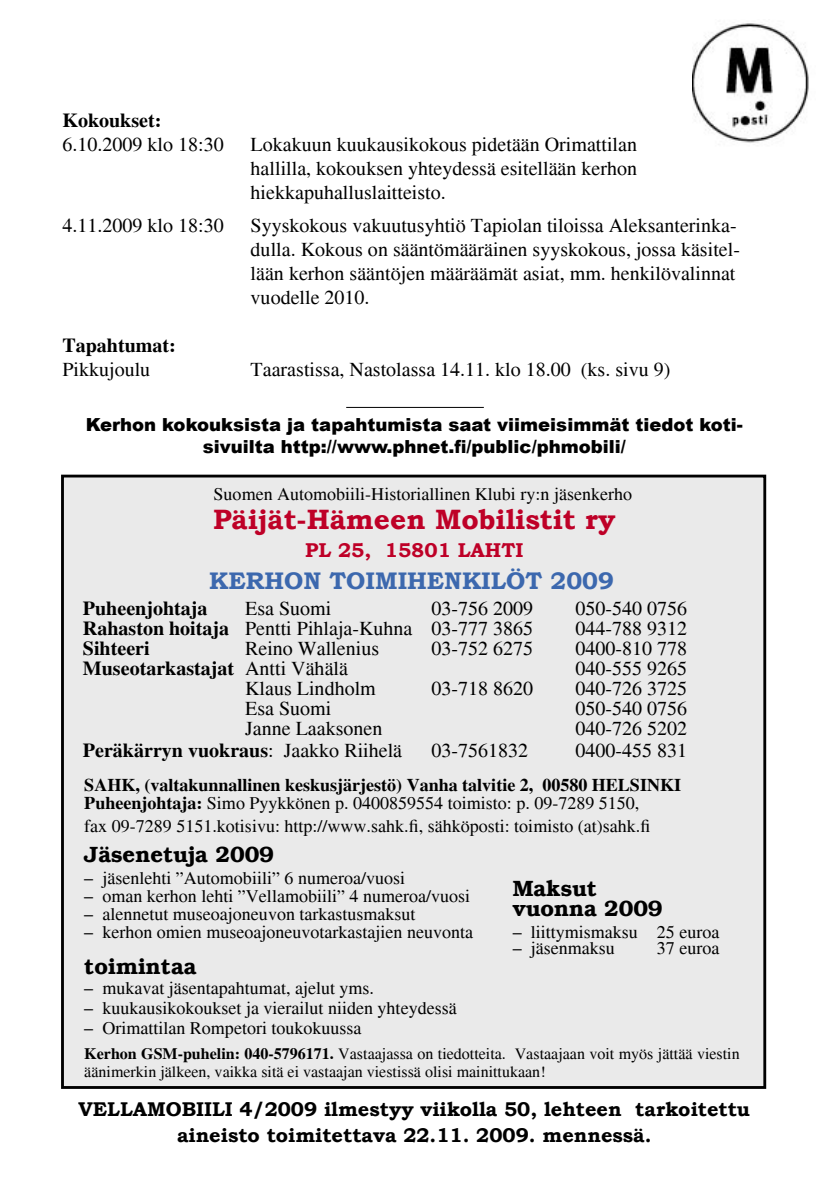
<style>
.page{position:relative;width:840px;height:1191px;background:#fff}
.page>*{position:absolute;margin:0;border:0;box-sizing:border-box;transform-origin:0 0}
.Väliotsikko_1{font:700 28px "Bookman Old Style";color:#be0027}
.t1{font:700 24px "Bookman Old Style";color:#3c68ae}
.väli_otsikko{font:600 22px/20px "Bookman";color:#000}
.t2{font:20px/24px "Times";color:#000;text-align:justify}
.t3{font:700 20px "Times";color:#000}
.t4{font:700 20px/25.6px "Bookman Old Style";color:#000;text-align:center}
.Väliotsikko_1-2{font:700 20px "Bookman Old Style";color:#be0027}
.leipis{font:18px "Times";color:#000}
.taulukko{font:900 18px/21.6px "Arial";color:#000;text-align:center}
.t5{font:700 18px "Times";color:#000}
.t6{font:16px/18px "Times";color:#000}
.s1{font-weight:700}
.s2{font-weight:400}
</style>
<div class="page">
<img style="left:692px;top:23px;width:117px;height:120px">
<hr style="left:346px;top:407px;width:137px;height:1px;background:#000">
<div style="left:62px;top:476px;width:702px;height:611px;background:#eaeaea"></div>
<div style="left:61px;top:474px;width:704px;height:614px;border:3px solid #000"></div>
<p class="t3" style="left:62px;top:109px;width:100px">Kokoukset:</p>
<p class="t2" style="left:62px;top:133px;width:163px">6.10.2009 klo 18:30</p>
<p class="t2" style="left:250px;top:133px;width:388px">Lokakuun kuukausikokous pidetään Orimattilan hallilla, kokouksen yhteydessä esitellään kerhon hiekkapuhalluslaitteisto.</p>
<p class="t2" style="left:62px;top:214px;width:163px">4.11.2009 klo 18:30</p>
<p class="t2" style="left:250px;top:214px;width:490px;text-align:left">Syyskokous vakuutusyhtiö Tapiolan tiloissa Aleksanterinka&shy;dulla. Kokous on sääntömääräinen syyskokous, jossa käsitel&shy;lään kerhon sääntöjen määräämät asiat, mm. henkilövalinnat vuodelle 2010.</p>
<p class="t3" style="left:62px;top:334px;width:115px">Tapahtumat:</p>
<p class="t2" style="left:62px;top:358px;width:89px">Pikkujoulu</p>
<p class="t2" style="left:250px;top:358px;width:421px">Taarastissa, Nastolassa 14.11. klo 18.00 (ks. sivu 9)</p>
<p class="taulukko" style="left:86px;top:413px;width:658px">Kerhon kokouksista ja tapahtumista saat viimeisimmät tiedot koti&shy;sivuilta http://www.phnet.fi/public/phmobili/</p>
<p class="leipis" style="left:213px;top:484px;width:419px">Suomen Automobiili-Historiallinen Klubi ry:n jäsenkerho</p>
<p class="Väliotsikko_1" style="left:213px;top:499px;width:404px">Päijät-Hämeen Mobilistit ry</p>
<p class="Väliotsikko_1-2" style="left:305px;top:535px;width:219px">PL 25, 15801 LAHTI</p>
<p class="t1" style="left:209px;top:564px;width:406px">KERHON TOIMIHENKILÖT 2009</p>
<p class="t3" style="left:83px;top:597px;width:126px">Puheenjohtaja</p>
<p class="t2" style="left:245px;top:597px;width:88px">Esa Suomi</p>
<p class="t2" style="left:431px;top:597px;width:103px">03-756 2009</p>
<p class="t2" style="left:575px;top:597px;width:113px">050-540 0756</p>
<p class="t2" style="left:83px;top:617px;width:451px"><span class="s1">Rahaston hoitaja</span> Pentti Pihlaja-Kuhna 03-777 3865</p>
<p class="t2" style="left:575px;top:617px;width:113px">044-788 9312</p>
<p class="t3" style="left:83px;top:637px;width:68px">Sihteeri</p>
<p class="t2" style="left:245px;top:637px;width:135px">Reino Wallenius</p>
<p class="t2" style="left:431px;top:637px;width:103px">03-752 6275</p>
<p class="t2" style="left:575px;top:637px;width:113px">0400-810 778</p>
<p class="t3" style="left:83px;top:657px;width:266px">Museotarkastajat <span class="s2">Antti Vähälä</span></p>
<p class="t2" style="left:575px;top:657px;width:113px">040-555 9265</p>
<p class="t2" style="left:245px;top:677px;width:132px">Klaus Lindholm</p>
<p class="t2" style="left:431px;top:677px;width:103px">03-718 8620</p>
<p class="t2" style="left:575px;top:677px;width:113px">040-726 3725</p>
<p class="t2" style="left:245px;top:697px;width:88px">Esa Suomi</p>
<p class="t2" style="left:575px;top:697px;width:113px">050-540 0756</p>
<p class="t2" style="left:245px;top:717px;width:139px">Janne Laaksonen</p>
<p class="t2" style="left:575px;top:717px;width:113px">040-726 5202</p>
<p class="t3" style="left:83px;top:739px;width:320px">Peräkärryn vuokraus<span class="s2">: Jaakko Riihelä</span></p>
<p class="t2" style="left:431px;top:739px;width:98px">03-7561832</p>
<p class="t2" style="left:575px;top:739px;width:113px">0400-455 831</p>
<p class="t5" style="left:84px;top:774px;width:598px">SAHK, (valtakunnallinen keskusjärjestö) Vanha talvitie 2, 00580 HELSINKI</p>
<p class="leipis" style="left:84px;top:792px;width:556px"><span class="s1">Puheenjohtaja:</span> Simo Pyykkönen p. 0400859554 toimisto: p. 09-7289 5150,</p>
<p class="leipis" style="left:84px;top:816px;width:567px">fax 09-7289 5151.kotisivu: http://www.sahk.fi, sähköposti: toimisto (at)sahk.fi</p>
<p class="väli_otsikko" style="left:84px;top:844px;width:191px">Jäsenetuja 2009</p>
<p class="leipis" style="left:84px;top:868px;width:322px">– jäsenlehti ”Automobiili” 6 numeroa/vuosi</p>
<p class="leipis" style="left:84px;top:886px;width:387px">– oman kerhon lehti ”Vellamobiili” 4 numeroa/vuosi</p>
<p class="leipis" style="left:84px;top:904px;width:332px">– alennetut museoajoneuvon tarkastusmaksut</p>
<p class="leipis" style="left:84px;top:922px;width:390px">– kerhon omien museoajoneuvotarkastajien neuvonta</p>
<p class="väli_otsikko" style="left:84px;top:956px;width:114px">toimintaa</p>
<p class="leipis" style="left:84px;top:977px;width:291px">– mukavat jäsentapahtumat, ajelut yms.</p>
<p class="leipis" style="left:84px;top:997px;width:373px">– kuukausikokoukset ja vierailut niiden yhteydessä</p>
<p class="leipis" style="left:84px;top:1017px;width:278px">– Orimattilan Rompetori toukokuussa</p>
<p class="väli_otsikko" style="left:512px;top:878px;width:151px">Maksut vuonna 2009</p>
<p class="leipis" style="left:512px;top:922px;width:208px">– liittymismaksu 25 euroa</p>
<p class="leipis" style="left:512px;top:938px;width:103px">– jäsenmaksu</p>
<p class="leipis" style="left:656px;top:938px;width:64px">37 euroa</p>
<p class="t6" style="left:84px;top:1045px;width:656px"><span class="s1">Kerhon GSM-puhelin: 040-5796171.</span> Vastaajassa on tiedotteita. Vastaajaan voit myös jättää viestin äänimerkin jälkeen, vaikka sitä ei vastaajan viestissä olisi mainittukaan!</p>
<p class="t4" style="left:78px;top:1096px;width:672px">VELLAMOBIILI 4/2009 ilmestyy viikolla 50, lehteen tarkoitettu aineisto toimitettava 22.11. 2009. mennessä.</p>
</div>
